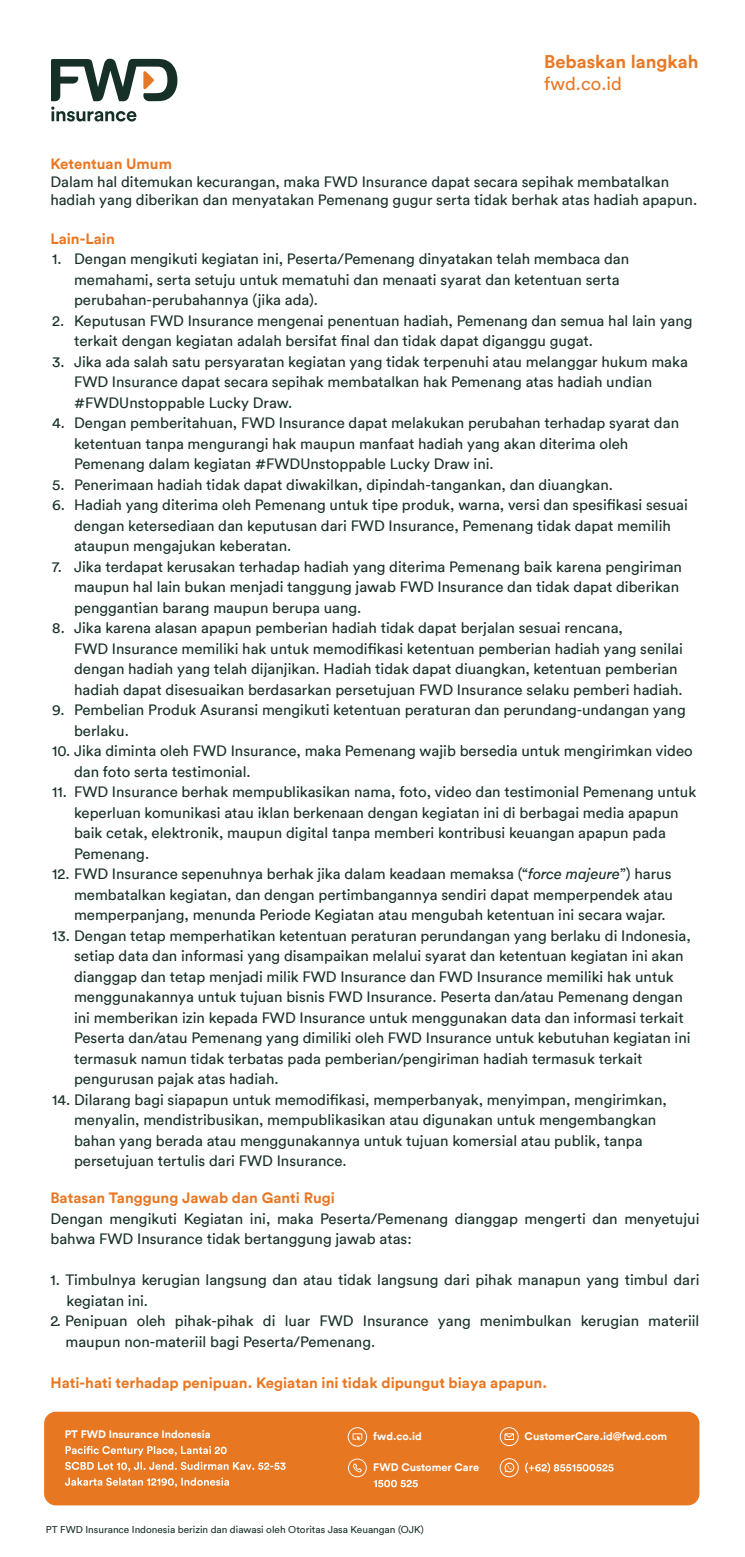
<style>
.page{position:relative;width:745px;height:1557px;background:#fff}
.page>*{position:absolute;margin:0;border:0;box-sizing:border-box;transform-origin:0 0}
.t1{font:700 18.38px "FWD Circular TT";color:#e77926}
.t2{font:18.38px "FWD Circular TT";color:#e77926}
.t3{font:15px/20.5px "FWD Circular TT";color:#183028}
.t4{font:700 15px "FWD Circular TT";color:#e87722}
.t5{font:700 11px "FWD Circular TT";color:#fff}
.t6{font:10px "FWD Circular TT";color:#183028}
.s1{font-style:italic}
</style>
<div class="page">
<div style="left:44px;top:1411px;width:655px;height:94px;background:#e87722;border-radius:12px"></div>
<svg style="left:65px;top:1445px;width:220px;height:26px"></svg>
<svg style="left:65px;top:1477px;width:164px;height:10px"></svg>
<svg style="left:525px;top:1462px;width:88px;height:11px"></svg>
<svg style="left:373px;top:1479px;width:44px;height:8px"></svg>
<svg style="left:499px;top:1458px;width:19px;height:19px"></svg>
<svg style="left:499px;top:1427px;width:19px;height:19px"></svg>
<svg style="left:347px;top:1427px;width:20px;height:19px"></svg>
<svg style="left:348px;top:1458px;width:18px;height:19px"></svg>
<svg style="left:51px;top:59px;width:126px;height:62px"></svg>
<p class="t1" style="left:544px;top:49px;width:156px">Bebaskan langkah</p>
<p class="t2" style="left:544px;top:71px;width:79px">fwd.co.id</p>
<p class="t4" style="left:50px;top:153px;width:123px">Ketentuan Umum</p>
<p class="t3" style="left:50px;top:172px;width:648px;line-height:18px">Dalam hal ditemukan kecurangan, maka FWD Insurance dapat secara sepihak membatalkan hadiah yang diberikan dan menyatakan Pemenang gugur serta tidak berhak atas hadiah apapun.</p>
<p class="t4" style="left:50px;top:228px;width:66px">Lain-Lain</p>
<p class="t3" style="left:74px;top:248px;width:619px">Dengan mengikuti kegiatan ini, Peserta/Pemenang dinyatakan telah membaca dan memahami, serta setuju untuk mematuhi dan menaati syarat dan ketentuan serta perubahan-perubahannya (jika ada).<br>Keputusan FWD Insurance mengenai penentuan hadiah, Pemenang dan semua hal lain yang terkait dengan kegiatan adalah bersifat final dan tidak dapat diganggu gugat.<br>Jika ada salah satu persyaratan kegiatan yang tidak terpenuhi atau melanggar hukum maka FWD Insurance dapat secara sepihak membatalkan hak Pemenang atas hadiah undian #FWDUnstoppable Lucky Draw.<br>Dengan pemberitahuan, FWD Insurance dapat melakukan perubahan terhadap syarat dan ketentuan tanpa mengurangi hak maupun manfaat hadiah yang akan diterima oleh Pemenang dalam kegiatan #FWDUnstoppable Lucky Draw ini.<br>Penerimaan hadiah tidak dapat diwakilkan, dipindah-tangankan, dan diuangkan.<br>Hadiah yang diterima oleh Pemenang untuk tipe produk, warna, versi dan spesifikasi sesuai dengan ketersediaan dan keputusan dari FWD Insurance, Pemenang tidak dapat memilih ataupun mengajukan keberatan.<br>Jika terdapat kerusakan terhadap hadiah yang diterima Pemenang baik karena pengiriman maupun hal lain bukan menjadi tanggung jawab FWD Insurance dan tidak dapat diberikan penggantian barang maupun berupa uang.<br>Jika karena alasan apapun pemberian hadiah tidak dapat berjalan sesuai rencana,<br>FWD Insurance memiliki hak untuk memodifikasi ketentuan pemberian hadiah yang senilai dengan hadiah yang telah dijanjikan. Hadiah tidak dapat diuangkan, ketentuan pemberian hadiah dapat disesuaikan berdasarkan persetujuan FWD Insurance selaku pemberi hadiah.<br>Pembelian Produk Asuransi mengikuti ketentuan peraturan dan perundang-undangan yang berlaku.</p>
<p class="t3" style="left:74px;top:740px;width:623px;text-indent:-22px">10. Jika diminta oleh FWD Insurance, maka Pemenang wajib bersedia untuk mengirimkan video dan foto serta testimonial.<br>FWD Insurance berhak mempublikasikan nama, foto, video dan testimonial Pemenang untuk keperluan komunikasi atau iklan berkenaan dengan kegiatan ini di berbagai media apapun baik cetak, elektronik, maupun digital tanpa memberi kontribusi keuangan apapun pada Pemenang.</p>
<p class="t3" style="left:74px;top:863px;width:600px;text-align:justify;text-indent:-22px">12. FWD Insurance sepenuhnya berhak jika dalam keadaan memaksa (“<span class="s1">force majeure</span>”) harus membatalkan kegiatan, dan dengan pertimbangannya sendiri dapat memperpendek atau memperpanjang, menunda Periode Kegiatan atau mengubah ketentuan ini secara wajar.</p>
<p class="t3" style="left:74px;top:924px;width:617px;text-indent:-22px">13. Dengan tetap memperhatikan ketentuan peraturan perundangan yang berlaku di Indonesia, setiap data dan informasi yang disampaikan melalui syarat dan ketentuan kegiatan ini akan dianggap dan tetap menjadi milik FWD Insurance dan FWD Insurance memiliki hak untuk menggunakannya untuk tujuan bisnis FWD Insurance. Peserta dan/atau Pemenang dengan ini memberikan izin kepada FWD Insurance untuk menggunakan data dan informasi terkait Peserta dan/atau Pemenang yang dimiliki oleh FWD Insurance untuk kebutuhan kegiatan ini termasuk namun tidak terbatas pada pemberian/pengiriman hadiah termasuk terkait pengurusan pajak atas hadiah.</p>
<p class="t3" style="left:74px;top:1088px;width:594px;text-indent:-22px">14. Dilarang bagi siapapun untuk memodifikasi, memperbanyak, menyimpan, mengirimkan, menyalin, mendistribusikan, mempublikasikan atau digunakan untuk mengembangkan bahan yang berada atau menggunakannya untuk tujuan komersial atau publik, tanpa persetujuan tertulis dari FWD Insurance.</p>
<p class="t3" style="left:52px;top:248px;width:11px">1.</p>
<p class="t3" style="left:52px;top:310px;width:14px">2.</p>
<p class="t3" style="left:52px;top:350px;width:14px">3.</p>
<p class="t3" style="left:52px;top:412px;width:14px">4.</p>
<p class="t3" style="left:52px;top:473px;width:14px">5.<br>6.</p>
<p class="t3" style="left:52px;top:556px;width:11px">7.</p>
<p class="t3" style="left:52px;top:617px;width:14px">8.</p>
<p class="t3" style="left:52px;top:699px;width:14px">9.</p>
<p class="t3" style="left:52px;top:781px;width:16px">11.</p>
<p class="t4" style="left:50px;top:1187px;width:286px">Batasan Tanggung Jawab dan Ganti Rugi</p>
<p class="t3" style="left:50px;top:1207px;width:650px">Dengan mengikuti Kegiatan ini, maka Peserta/Pemenang dianggap mengerti dan menyetujui bahwa FWD Insurance tidak bertanggung jawab atas:</p>
<p class="t3" style="left:66px;top:1269px;width:634px;text-indent:-16px">1. Timbulnya kerugian langsung dan atau tidak langsung dari pihak manapun yang timbul dari kegiatan ini.</p>
<p class="t3" style="left:65px;top:1310px;width:635px;text-indent:-15px">2. Penipuan oleh pihak-pihak di luar FWD Insurance yang menimbulkan kerugian materiil maupun non-materiil bagi Peserta/Pemenang.</p>
<p class="t4" style="left:50px;top:1372px;width:497px">Hati-hati terhadap penipuan. Kegiatan ini tidak dipungut biaya apapun.</p>
<p class="t5" style="left:65px;top:1426px;width:147px">PT FWD Insurance Indonesia</p>
<p class="t5" style="left:373px;top:1428px;width:50px">fwd.co.id</p>
<p class="t5" style="left:524px;top:1428px;width:144px">CustomerCare.id@fwd.com</p>
<p class="t5" style="left:373px;top:1460px;width:107px">FWD Customer Care</p>
<p class="t6" style="left:46px;top:1523px;width:379px">PT FWD Insurance Indonesia berizin dan diawasi oleh Otoritas Jasa Keuangan (OJK)</p>
</div>
